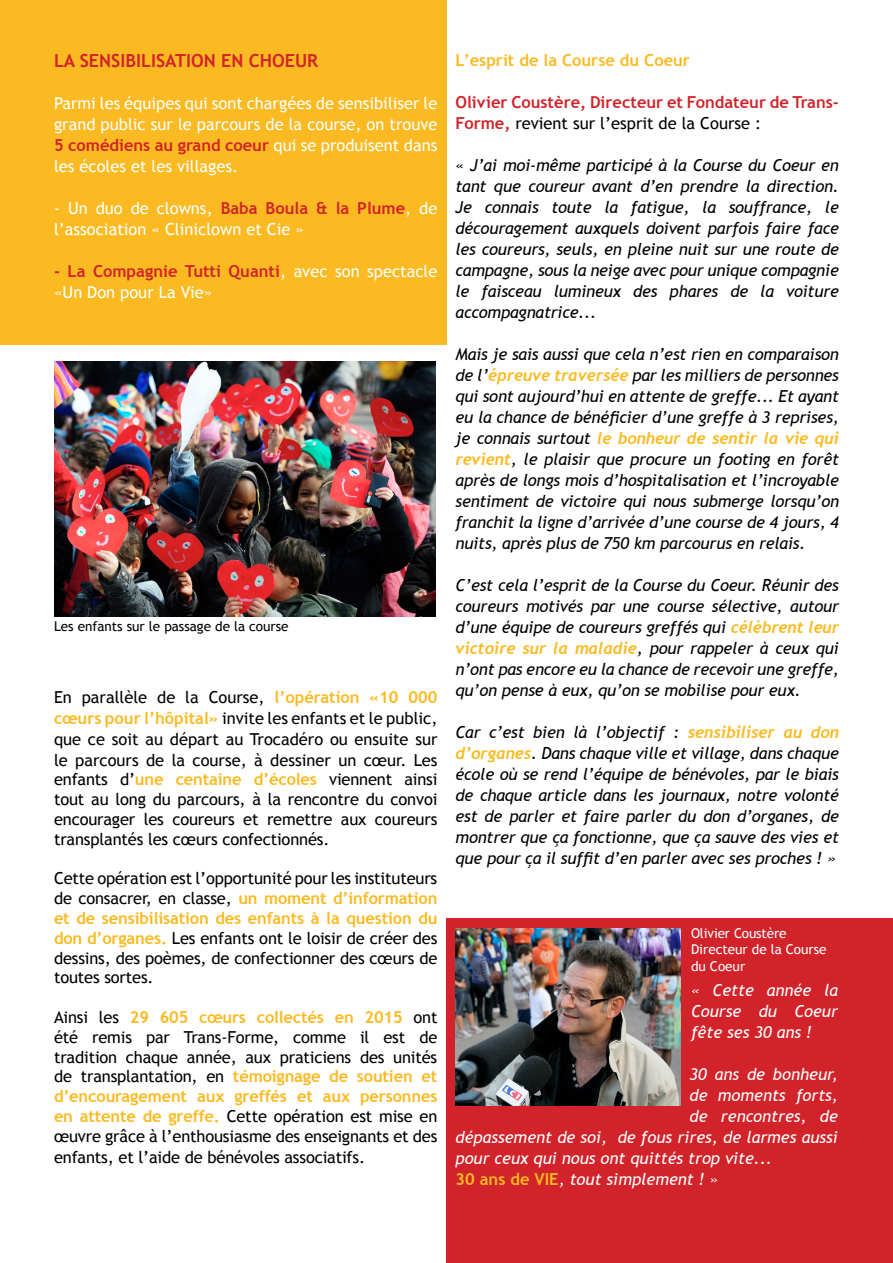
<style>
.page{position:relative;width:893px;height:1263px;background:#fff}
.page>*{position:absolute;margin:0;border:0;box-sizing:border-box;transform-origin:0 0}
.t1{font:700 18px "Trebuchet MS";color:#d2232a}
.t2{font:italic 16.5px/21px "Trebuchet MS";letter-spacing:-.01em;color:#000;text-align:justify}
.t3{font:16.5px/20.2px "Trebuchet MS";letter-spacing:-.01em;color:#000;text-align:justify}
.t4{font:16.5px/21px "Trebuchet MS";color:#fff}
.t5{font:italic 16.5px/21px "Trebuchet MS";color:#fff;text-align:justify}
.t6{font:700 16.5px/21px "Trebuchet MS";color:#d2232a}
.t7{font:italic 700 16.5px "Trebuchet";letter-spacing:-.01em;color:#fbba21}
.t8{font:700 16.5px "Trebuchet MS";color:#fbba21}
.t9{font:13.5px/16.2px "Trebuchet MS";color:#fff}
.t10{font:13.5px "Trebuchet MS";color:#000}
.s1{font-weight:700;color:#d2232a}
.s2{font-weight:700;color:#fbba21}
.s3{font-weight:400;color:#000}
.s4{font-style:normal}
.s5{font-family:"Trebuchet";font-weight:700;color:#fbba21}
.s6{font-family:"Trebuchet MS";font-weight:400;color:#000}
.s7{font-weight:700;font-style:normal;color:#fbba21}
</style>
<div class="page">
<div style="left:0;top:0;width:446px;height:345px;background:#fbba21"></div>
<div style="left:446px;top:918px;width:447px;height:345px;background:#d2232a"></div>
<img style="left:54px;top:362px;width:382px;height:255px">
<img style="left:455px;top:928px;width:225px;height:178px">
<p class="t1" style="left:54px;top:50px;width:266px">LA SENSIBILISATION EN CHOEUR</p>
<p class="t4" style="left:54px;top:93px;width:385px;text-align:justify">Parmi les équipes qui sont chargées de sensibiliser le grand public sur le parcours de la course, on trouve <span class="s1">5 comédiens au grand coeur</span> qui se produisent dans les écoles et les villages.</p>
<p class="t4" style="left:54px;top:198px;width:385px">- Un duo de clowns, <span class="s1">Baba Boula &amp; la Plume</span>, de l’association « Cliniclown et Cie »</p>
<p class="t4" style="left:54px;top:261px;width:385px"><span class="s1">- La Compagnie Tutti Quanti</span>, avec son spectacle «Un Don pour La Vie»</p>
<p class="t10" style="left:54px;top:618px;width:236px">Les enfants sur le passage de la course</p>
<p class="t3" style="left:54px;top:687px;width:385px">En parallèle de la Course, <span class="s2">l’opération «10 000 cœurs pour l’hôpital»</span> invite les enfants et le public, que ce soit au départ au Trocadéro ou ensuite sur le parcours de la course, à dessiner un cœur. Les enfants d’<span class="s2">une centaine d’écoles</span> viennent ainsi tout au long du parcours, à la rencontre du convoi encourager les coureurs et remettre aux coureurs transplantés les cœurs confectionnés.</p>
<p class="t3" style="left:54px;top:869px;width:385px;line-height:19.8px">Cette opération est l’opportunité pour les instituteurs de consacrer, en classe, <span class="s2">un moment d’information et de sensibilisation des enfants à la question du don d’organes.</span> Les enfants ont le loisir de créer des dessins, des poèmes, de confectionner des cœurs de toutes sortes.</p>
<p class="t3" style="left:54px;top:1007px;width:385px">Ainsi les <span class="s2">29 605 cœurs collectés en 2015</span> ont été remis par Trans-Forme, comme il est de tradition chaque année, aux praticiens des unités de transplantation, en <span class="s2">témoignage de soutien et d’encouragement aux greffés et aux personnes en attente de greffe.</span> Cette opération est mise en œuvre grâce à l’enthousiasme des enseignants et des enfants, et l’aide de bénévoles associatifs.</p>
<p class="t8" style="left:455px;top:50px;width:236px">L’esprit de la Course du Coeur</p>
<p class="t6" style="left:455px;top:92px;width:385px">Olivier Coustère, Directeur et Fondateur de Trans-<br>Forme, <span class="s3">revient sur l’esprit de la Course :</span></p>
<p class="t2" style="left:455px;top:155px;width:385px"><span class="s4">«</span> J’ai moi-même participé à la Course du Coeur en tant que coureur avant d’en prendre la direction.<br>Je connais toute la fatigue, la souffrance, le découragement auxquels doivent parfois faire face les coureurs, seuls, en pleine nuit sur une route de campagne, sous la neige avec pour unique compagnie le faisceau lumineux des phares de la voiture accompagnatrice...</p>
<p class="t2" style="left:455px;top:344px;width:385px">Mais je sais aussi que cela n’est rien en comparaison de l’<span class="s5">épreuve traversée</span> par les milliers de personnes qui sont aujourd’hui en attente de greffe... Et ayant eu la chance de bénéficier d’une greffe à 3 reprises,</p>
<p class="t7" style="left:455px;top:428px;width:385px"><span class="s6">je connais surtout</span> le bonheur de sentir la vie qui</p>
<p class="t2" style="left:455px;top:449px;width:385px"><span class="s5">revient</span>, le plaisir que procure un footing en forêt après de longs mois d’hospitalisation et l’incroyable sentiment de victoire qui nous submerge lorsqu’on franchit la ligne d’arrivée d’une course de 4 jours, 4 nuits, après plus de 750 km parcourus en relais.</p>
<p class="t2" style="left:455px;top:575px;width:385px">C’est cela l’esprit de la Course du Coeur. Réunir des coureurs motivés par une course sélective, autour d’une équipe de coureurs greffés qui <span class="s5">célèbrent leur victoire sur la maladie</span>, pour rappeler à ceux qui n’ont pas encore eu la chance de recevoir une greffe, qu’on pense à eux, qu’on se mobilise pour eux.</p>
<p class="t2" style="left:455px;top:722px;width:385px">Car c’est bien là l’objectif : <span class="s5">sensibiliser au don d’organes</span>. Dans chaque ville et village, dans chaque école où se rend l’équipe de bénévoles, par le biais de chaque article dans les journaux, notre volonté est de parler et faire parler du don d’organes, de montrer que ça fonctionne, que ça sauve des vies et que pour ça il suffit d’en parler avec ses proches ! »</p>
<p class="t9" style="left:691px;top:925px;width:137px">Olivier Coustère<br>Directeur de la Course du Coeur</p>
<p class="t5" style="left:691px;top:980px;width:149px">« Cette année la Course du Coeur fête ses 30 ans !</p>
<p class="t5" style="left:689px;top:1064px;width:150px">30 ans de bonheur,</p>
<p class="t5" style="left:689px;top:1085px;width:150px">de moments forts,</p>
<p class="t5" style="left:689px;top:1106px;width:150px">de rencontres, de</p>
<p class="t5" style="left:455px;top:1127px;width:384px">dépassement de soi, de fous rires, de larmes aussi</p>
<p class="t5" style="left:455px;top:1148px;width:318px">pour ceux qui nous ont quittés trop vite...</p>
<p class="t5" style="left:455px;top:1169px;width:264px"><span class="s7">30 ans de VIE</span>, tout simplement ! <span class="s4">»</span></p>
</div>
